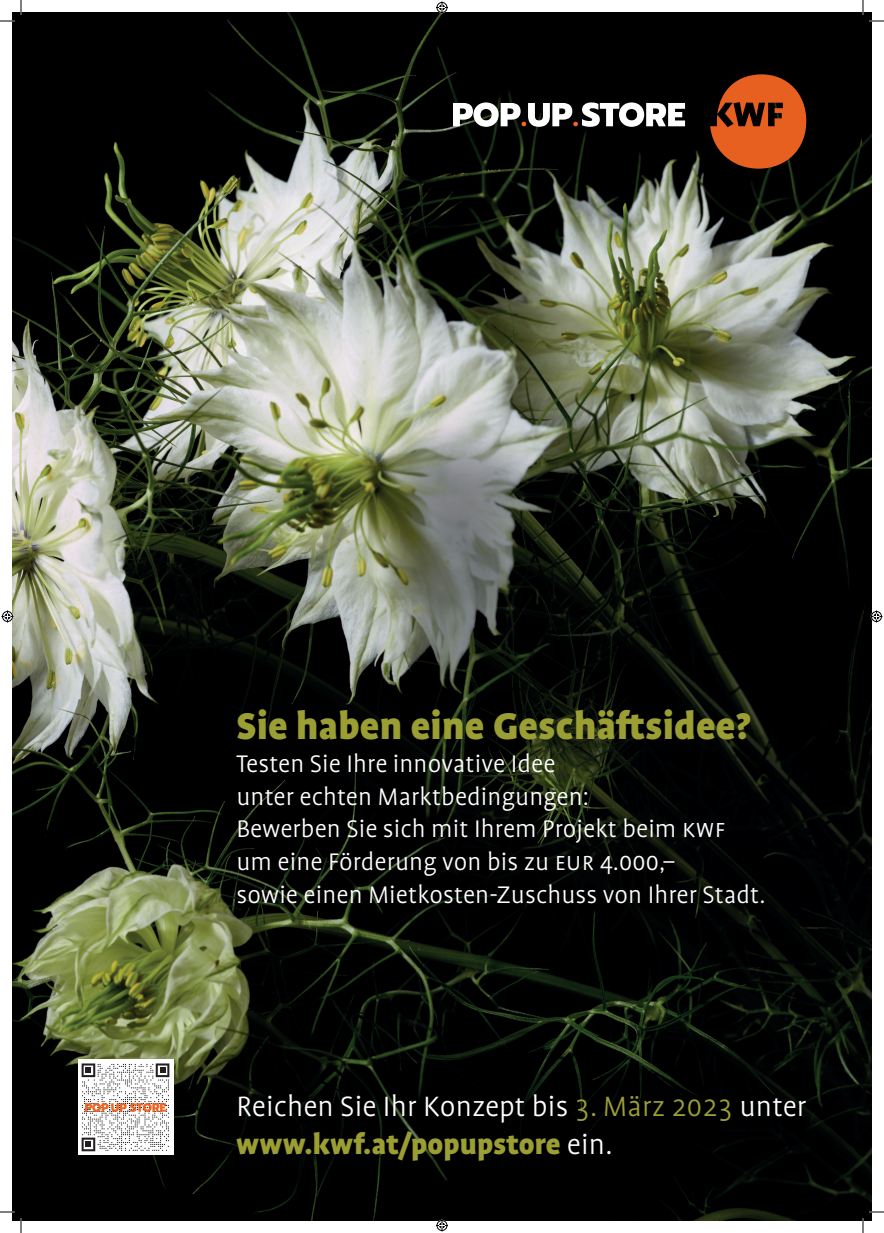
<style>
.page{position:relative;width:884px;height:1233px;background:#fff}
.page>*{position:absolute;margin:0;border:0;box-sizing:border-box;transform-origin:0 0}
.t1{font:900 42.4px "Profile Pro";letter-spacing:.005em;color:#9b9e33}
.t2{font:300 32px/38.4px "Profile Pro";letter-spacing:.005em;color:#fff}
.t3{font:300 27.4px/32.9px "Profile Pro";letter-spacing:.005em;color:#fff}
.s1{color:#9b9e33}
.s2{font-weight:900;color:#9b9e33}
</style>
<div class="page">
<img style="left:12px;top:12px;width:859px;height:1208px">
<svg style="left:710px;top:74px;width:96px;height:95px;background:#993f14"></svg>
<svg style="left:453px;top:102px;width:232px;height:25px"></svg>
<div style="left:78px;top:1059px;width:95px;height:96px;background:#fff"></div>
<svg style="left:82px;top:1063px;width:87px;height:88px"></svg>
<img style="left:85px;top:1103px;width:80px;height:8px">
<svg style="left:0;top:1211px;width:15px;height:1px"></svg>
<svg style="left:869px;top:1211px;width:15px;height:1px"></svg>
<svg style="left:0;top:0;width:22px;height:22px"></svg>
<svg style="left:20px;top:1218px;width:2px;height:15px"></svg>
<svg style="left:862px;top:0;width:22px;height:22px"></svg>
<svg style="left:862px;top:1218px;width:2px;height:15px"></svg>
<svg style="left:436px;top:1px;width:12px;height:12px"></svg>
<svg style="left:436px;top:1219px;width:12px;height:12px"></svg>
<svg style="left:2px;top:610px;width:12px;height:12px"></svg>
<svg style="left:870px;top:610px;width:12px;height:12px"></svg>
<h1 class="t1" style="left:236px;top:699px;width:516px">Sie haben eine Geschäftsidee?</h1>
<p class="t3" style="left:236px;top:748px;width:531px">Testen Sie Ihre innovative Idee<br>unter echten Marktbedingungen:<br>Bewerben Sie sich mit Ihrem Projekt beim KWF um eine Förderung von bis zu EUR 4.000,–<br>sowie einen Mietkosten-Zuschuss von Ihrer Stadt.</p>
<p class="t2" style="left:236px;top:1088px;width:572px">Reichen Sie Ihr Konzept bis <span class="s1">3. März 2023</span> unter <span class="s2">www.kwf.at/popupstore</span> ein.</p>
</div>
